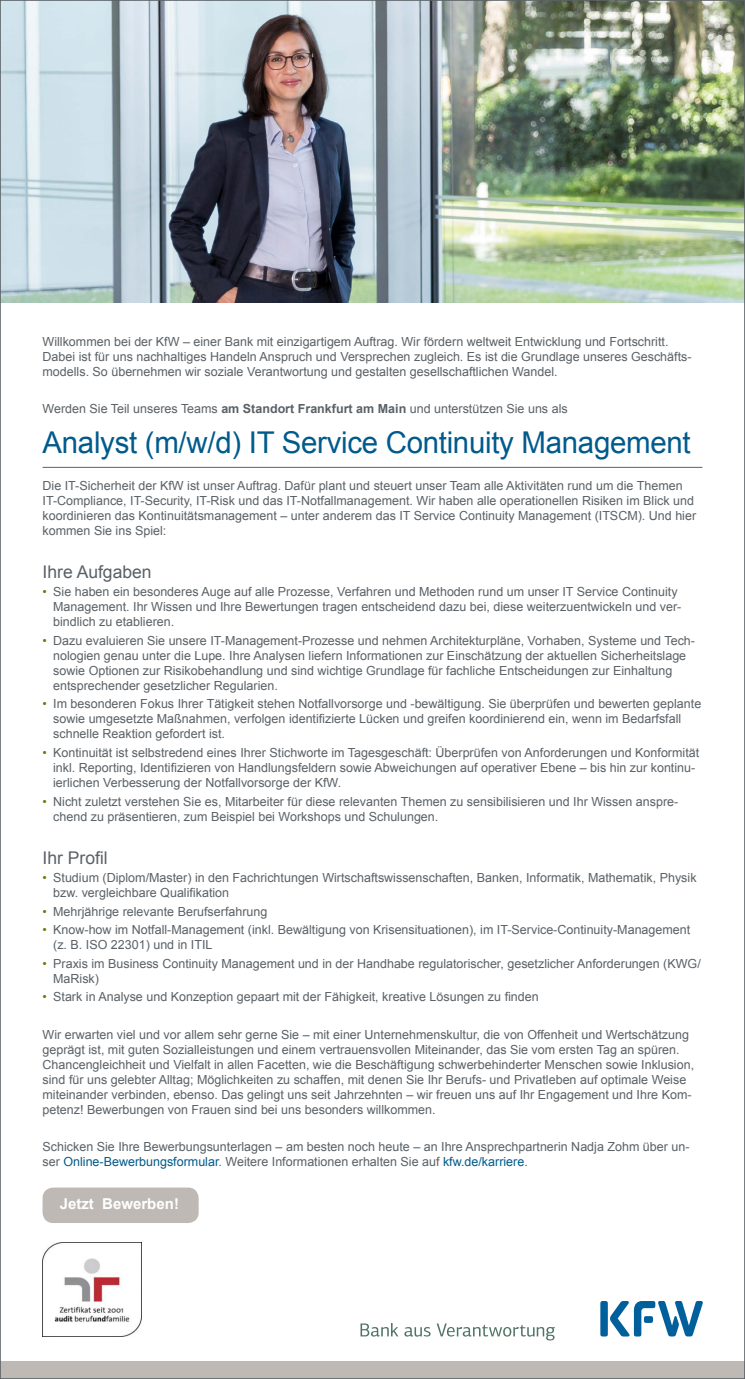
<style>
.page{position:relative;width:745px;height:1379px;background:#fff}
.page>*{position:absolute;margin:0;border:0;box-sizing:border-box;transform-origin:0 0}
.t1{font:30px "Arial";letter-spacing:-.01em;color:#005a8c}
.t2{font:17.5px "Arial";color:#5a6166}
.t3{font:700 15px "Arial";color:#fff}
.t4{font:12.5px/15px "Arial";color:#5a6166}
.s1{font-weight:700}
.s2{color:#60800f}
.s3{color:#005a8c}
</style>
<div class="page">
<img style="left:2px;top:2px;width:740px;height:300px">
<hr style="left:43px;top:467px;width:659px;height:1px;background:#5a6166">
<div style="left:43px;top:1187px;width:155px;height:35px;background:#beb9b4;border-radius:11px"></div>
<img style="left:43px;top:1242px;width:99px;height:94px">
<svg style="left:360px;top:1323px;width:38px;height:13px"></svg>
<svg style="left:404px;top:1327px;width:26px;height:9px"></svg>
<svg style="left:436px;top:1323px;width:118px;height:17px"></svg>
<div style="left:600px;top:1300px;width:7px;height:36px;background:#00609c;border-radius:3px"></div>
<svg style="left:610px;top:1301px;width:92px;height:35px"></svg>
<div style="left:0;top:1361px;width:744px;height:17px;background:#beb9b4"></div>
<p class="t4" style="left:43px;top:334px;width:650px">Willkommen bei der KfW – einer Bank mit einzigartigem Auftrag. Wir fördern weltweit Entwicklung und Fortschritt.<br>Dabei ist für uns nachhaltiges Handeln Anspruch und Versprechen zugleich. Es ist die Grundlage unseres Geschäfts&shy;modells. So übernehmen wir soziale Verantwortung und gestalten gesellschaftlichen Wandel.</p>
<p class="t4" style="left:43px;top:401px;width:526px">Werden Sie Teil unseres Teams <span class="s1">am Standort Frankfurt am Main</span> und unterstützen Sie uns als</p>
<h1 class="t1" style="left:43px;top:422px;width:649px">Analyst (m/w/d) IT Service Continuity Management</h1>
<p class="t4" style="left:43px;top:478px;width:654px">Die IT-Sicherheit der KfW ist unser Auftrag. Dafür plant und steuert unser Team alle Aktivitäten rund um die Themen IT-Compliance, IT-Security, IT-Risk und das IT-Notfallmanagement. Wir haben alle operationellen Risiken im Blick und koordinieren das Kontinuitätsmanagement – unter anderem das IT Service Continuity Management (ITSCM). Und hier kommen Sie ins Spiel:</p>
<h2 class="t2" style="left:43px;top:560px;width:110px">Ihre Aufgaben</h2>
<p class="t4" style="left:53px;top:584px;width:629px;text-indent:-11px"><span class="s2">•</span> Sie haben ein besonderes Auge auf alle Prozesse, Verfahren und Methoden rund um unser IT Service Continuity<br>Management. Ihr Wissen und Ihre Bewertungen tragen entscheidend dazu bei, diese weiterzuentwickeln und ver&shy;bindlich zu etablieren.</p>
<p class="t4" style="left:53px;top:633px;width:643px;text-indent:-11px"><span class="s2">•</span> Dazu evaluieren Sie unsere IT-Management-Prozesse und nehmen Architekturpläne, Vorhaben, Systeme und Tech&shy;nologien genau unter die Lupe. Ihre Analysen liefern Informationen zur Einschätzung der aktuellen Sicherheitslage sowie Optionen zur Risikobehandlung und sind wichtige Grundlage für fachliche Entscheidungen zur Einhaltung entsprechender gesetzlicher Regularien.</p>
<p class="t4" style="left:53px;top:696px;width:649px;text-indent:-11px"><span class="s2">•</span> Im besonderen Fokus Ihrer Tätigkeit stehen Notfallvorsorge und -bewältigung. Sie überprüfen und bewerten geplante sowie umgesetzte Maßnahmen, verfolgen identifizierte Lücken und greifen koordinierend ein, wenn im Bedarfsfall schnelle Reaktion gefordert ist.</p>
<p class="t4" style="left:53px;top:745px;width:647px;text-indent:-11px"><span class="s2">•</span> Kontinuität ist selbstredend eines Ihrer Stichworte im Tagesgeschäft: Überprüfen von Anforderungen und Konformität inkl. Reporting, Identifizieren von Handlungsfeldern sowie Abweichungen auf operativer Ebene – bis hin zur kontinu&shy;ierlichen Verbesserung der Notfallvorsorge der KfW.</p>
<p class="t4" style="left:53px;top:793px;width:626px;text-indent:-11px"><span class="s2">•</span> Nicht zuletzt verstehen Sie es, Mitarbeiter für diese relevanten Themen zu sensibilisieren und Ihr Wissen anspre&shy;chend zu präsentieren, zum Beispiel bei Workshops und Schulungen.</p>
<h2 class="t2" style="left:43px;top:846px;width:67px">Ihr Profil</h2>
<p class="t4" style="left:53px;top:870px;width:644px;text-indent:-11px"><span class="s2">•</span> Studium (Diplom/Master) in den Fachrichtungen Wirtschaftswissenschaften, Banken, Informatik, Mathematik, Physik bzw. vergleichbare Qualifikation</p>
<p class="t4" style="left:43px;top:904px;width:226px"><span class="s2">•</span> Mehrjährige relevante Berufserfahrung</p>
<p class="t4" style="left:53px;top:922px;width:638px;text-indent:-11px"><span class="s2">•</span> Know-how im Notfall-Management (inkl. Bewältigung von Krisensituationen), im IT-Service-Continuity-Management (z. B. ISO 22301) und in ITIL</p>
<p class="t4" style="left:53px;top:956px;width:648px;text-indent:-11px"><span class="s2">•</span> Praxis im Business Continuity Management und in der Handhabe regulatorischer, gesetzlicher Anforderungen (KWG/<br>MaRisk)</p>
<p class="t4" style="left:43px;top:989px;width:497px"><span class="s2">•</span> Stark in Analyse und Konzeption gepaart mit der Fähigkeit, kreative Lösungen zu finden</p>
<p class="t4" style="left:43px;top:1026px;width:652px">Wir erwarten viel und vor allem sehr gerne Sie – mit einer Unternehmenskultur, die von Offenheit und Wertschätzung geprägt ist, mit guten Sozialleistungen und einem vertrauensvollen Miteinander, das Sie vom ersten Tag an spüren.<br>Chancengleichheit und Vielfalt in allen Facetten, wie die Beschäftigung schwerbehinderter Menschen sowie Inklusion, sind für uns gelebter Alltag; Möglichkeiten zu schaffen, mit denen Sie Ihr Berufs- und Privatleben auf optimale Weise miteinander verbinden, ebenso. Das gelingt uns seit Jahrzehnten – wir freuen uns auf Ihr Engagement und Ihre Kom&shy;petenz! Bewerbungen von Frauen sind bei uns besonders willkommen.</p>
<p class="t4" style="left:43px;top:1138px;width:648px">Schicken Sie Ihre Bewerbungsunterlagen – am besten noch heute – an Ihre Ansprechpartnerin Nadja Zohm über un&shy;ser <span class="s3">Online-Bewerbungsformular</span>. Weitere Informationen erhalten Sie auf <span class="s3">kfw.de/karriere</span>.</p>
<p class="t3" style="left:60px;top:1194px;width:121px">Jetzt Bewerben!</p>
</div>
